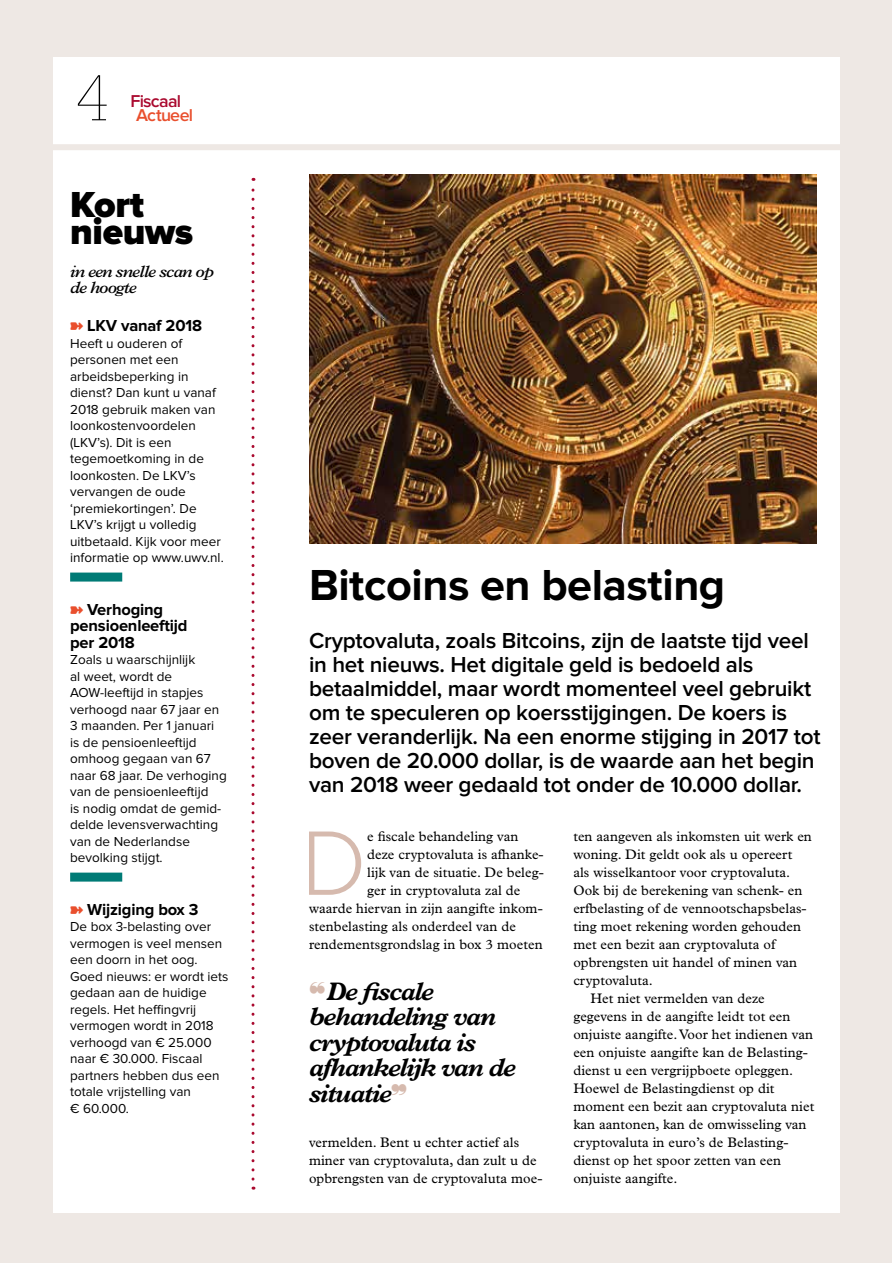
<style>
.page{position:relative;width:893px;height:1263px;background:#fff}
.page>*{position:absolute;margin:0;border:0;box-sizing:border-box;transform-origin:0 0}
.t1{font:300 94.8px "Proxima Nova";color:#d6baae}
.t2{font:100 63px "Glypha LT Std";color:#000}
.t3{font:700 45px "Proxima Nova";letter-spacing:-.01em;color:#000}
.t4{font:900 37.5px/27px "Proxima Nova";letter-spacing:-.01em;color:#000}
.t5{font:italic 700 25.5px/25.5px "Plantin Std";letter-spacing:-.05em;color:#000}
.t6{font:600 22.5px/24px "Proxima Nova";letter-spacing:-.01em;color:#000}
.t7{font:600 17.85px "Proxima Nova";letter-spacing:-.04em;color:#aa0a2f}
.t8{font:600 17.85px "Proxima Nova";letter-spacing:-.035em;color:#e94f2d}
.t9{font:700 16.5px/16.5px "Proxima Nova";letter-spacing:-.01em;color:#000}
.t10{font:italic 600 16.5px/16.5px "Plantin Std";letter-spacing:-.05em;color:#000}
.t11{font:13.8px/18px "Plantin Std";letter-spacing:.005em;color:#000}
.t12{font:13.5px/16.5px "Proxima Nova";color:#000}
.s1{color:#d6baae}
</style>
<div class="page">
<div style="left:0;top:0;width:892px;height:1263px;background:#eee8e4"></div>
<div style="left:53px;top:57px;width:787px;height:1156px;background:#fff"></div>
<div style="left:0;top:144px;width:892px;height:6px;background:#eee8e4"></div>
<img style="left:309px;top:175px;width:507px;height:368px">
<svg style="left:251px;top:178px;width:3px;height:1001px"></svg>
<div style="left:70px;top:572px;width:52px;height:9px;background:#007b76"></div>
<div style="left:70px;top:872px;width:52px;height:9px;background:#007b76"></div>
<h2 class="t2" style="left:77px;top:62px;width:33px">4</h2>
<p class="t7" style="left:130px;top:93px;width:52px">Fiscaal</p>
<p class="t8" style="left:136px;top:106px;width:59px">Actueel</p>
<h3 class="t4" style="left:70px;top:192px;width:125px">Kort nieuws</h3>
<p class="t10" style="left:70px;top:263px;width:145px">in een snelle scan op de hoogte</p>
<p class="t9" style="left:87px;top:318px;width:116px">LKV vanaf 2018</p>
<p class="t12" style="left:70px;top:336px;width:155px">Heeft u ouderen of personen met een arbeidsbeperking in dienst? Dan kunt u vanaf<br>2018 gebruik maken van loonkostenvoordelen (LKV’s). Dit is een tegemoetkoming in de loonkosten. De LKV’s vervangen de oude ‘premiekortingen’. De<br>LKV’s krijgt u volledig uitbetaald. Kijk voor meer informatie op www.uwv.nl.</p>
<p class="t9" style="left:70px;top:602px;width:119px;text-indent:17px">Verhoging pensioenleeftijd per 2018</p>
<p class="t12" style="left:70px;top:652px;width:158px">Zoals u waarschijnlijk<br>al weet, wordt de<br>AOW-leeftijd in stapjes verhoogd naar 67 jaar en<br>3 maanden. Per 1 januari is de pensioenleeftijd omhoog gegaan van 67 naar 68 jaar. De verhoging van de pensioenleeftijd<br>is nodig omdat de gemid&shy;delde levensverwachting van de Nederlandse bevolking stijgt.</p>
<p class="t9" style="left:87px;top:902px;width:113px">Wijziging box 3</p>
<p class="t12" style="left:70px;top:919px;width:160px">De box 3-belasting over vermogen is veel mensen een doorn in het oog.<br>Goed nieuws: er wordt iets gedaan aan de huidige regels. Het heffingvrij vermogen wordt in 2018 verhoogd van € 25.000 naar € 30.000. Fiscaal partners hebben dus een totale vrijstelling van<br>€ 60.000.</p>
<h3 class="t3" style="left:309px;top:564px;width:418px">Bitcoins en belasting</h3>
<p class="t6" style="left:309px;top:629px;width:513px">Cryptovaluta, zoals Bitcoins, zijn de laatste tijd veel in het nieuws. Het digitale geld is bedoeld als betaalmiddel, maar wordt momenteel veel gebruikt om te speculeren op koersstijgingen. De koers is zeer veranderlijk. Na een enorme stijging in 2017 tot boven de 20.000 dollar, is de waarde aan het begin van 2018 weer gedaald tot onder de 10.000 dollar.</p>
<h1 class="t1" style="left:301px;top:820px;width:67px">D</h1>
<p class="t11" style="left:367px;top:827px;width:153px">e fiscale behandeling van</p>
<p class="t11" style="left:573px;top:827px;width:240px">ten aangeven als inkomsten uit werk en</p>
<p class="t11" style="left:573px;top:845px;width:221px">woning. Dit geldt ook als u opereert</p>
<p class="t11" style="left:573px;top:863px;width:218px">als wisselkantoor voor cryptovaluta.</p>
<p class="t11" style="left:573px;top:881px;width:231px">Ook bij de berekening van schenk- en</p>
<p class="t11" style="left:573px;top:899px;width:235px">erfbelasting of de vennootschapsbelas-</p>
<p class="t11" style="left:573px;top:917px;width:229px">ting moet rekening worden gehouden</p>
<p class="t11" style="left:573px;top:935px;width:204px">met een bezit aan cryptovaluta of</p>
<p class="t11" style="left:573px;top:953px;width:225px">opbrengsten uit handel of minen van</p>
<p class="t11" style="left:573px;top:971px;width:81px">cryptovaluta.</p>
<p class="t11" style="left:590px;top:989px;width:176px">Het niet vermelden van deze</p>
<p class="t11" style="left:573px;top:1007px;width:219px">gegevens in de aangifte leidt tot een</p>
<p class="t11" style="left:573px;top:1025px;width:241px">onjuiste aangifte. Voor het indienen van</p>
<p class="t11" style="left:573px;top:1043px;width:236px">een onjuiste aangifte kan de Belasting-</p>
<p class="t11" style="left:573px;top:1061px;width:221px">dienst u een vergrijpboete opleggen.</p>
<p class="t11" style="left:573px;top:1079px;width:203px">Hoewel de Belastingdienst op dit</p>
<p class="t11" style="left:573px;top:1097px;width:242px">moment een bezit aan cryptovaluta niet</p>
<p class="t11" style="left:573px;top:1115px;width:235px">kan aantonen, kan de omwisseling van</p>
<p class="t11" style="left:573px;top:1133px;width:217px">cryptovaluta in euro’s de Belasting-</p>
<p class="t11" style="left:573px;top:1151px;width:209px">dienst op het spoor zetten van een</p>
<p class="t11" style="left:573px;top:1169px;width:106px">onjuiste aangifte.</p>
<p class="t11" style="left:367px;top:845px;width:178px">deze cryptovaluta is afhanke-</p>
<p class="t11" style="left:367px;top:863px;width:178px">lijk van de situatie. De beleg-</p>
<p class="t11" style="left:367px;top:881px;width:155px">ger in cryptovaluta zal de</p>
<p class="t11" style="left:309px;top:899px;width:235px">waarde hiervan in zijn aangifte inkom-</p>
<p class="t11" style="left:309px;top:917px;width:209px">stenbelasting als onderdeel van de</p>
<p class="t11" style="left:309px;top:935px;width:235px">rendementsgrondslag in box 3 moeten</p>
<h3 class="t5" style="left:309px;top:978px;width:209px"><span class="s1">❝</span>De fiscale behandeling van cryptovaluta is afhankelijk van de situatie</h3>
<p class="t11" style="left:309px;top:1133px;width:235px">vermelden. Bent u echter actief als miner van cryptovaluta, dan zult u de opbrengsten van de cryptovaluta moe-</p>
</div>
